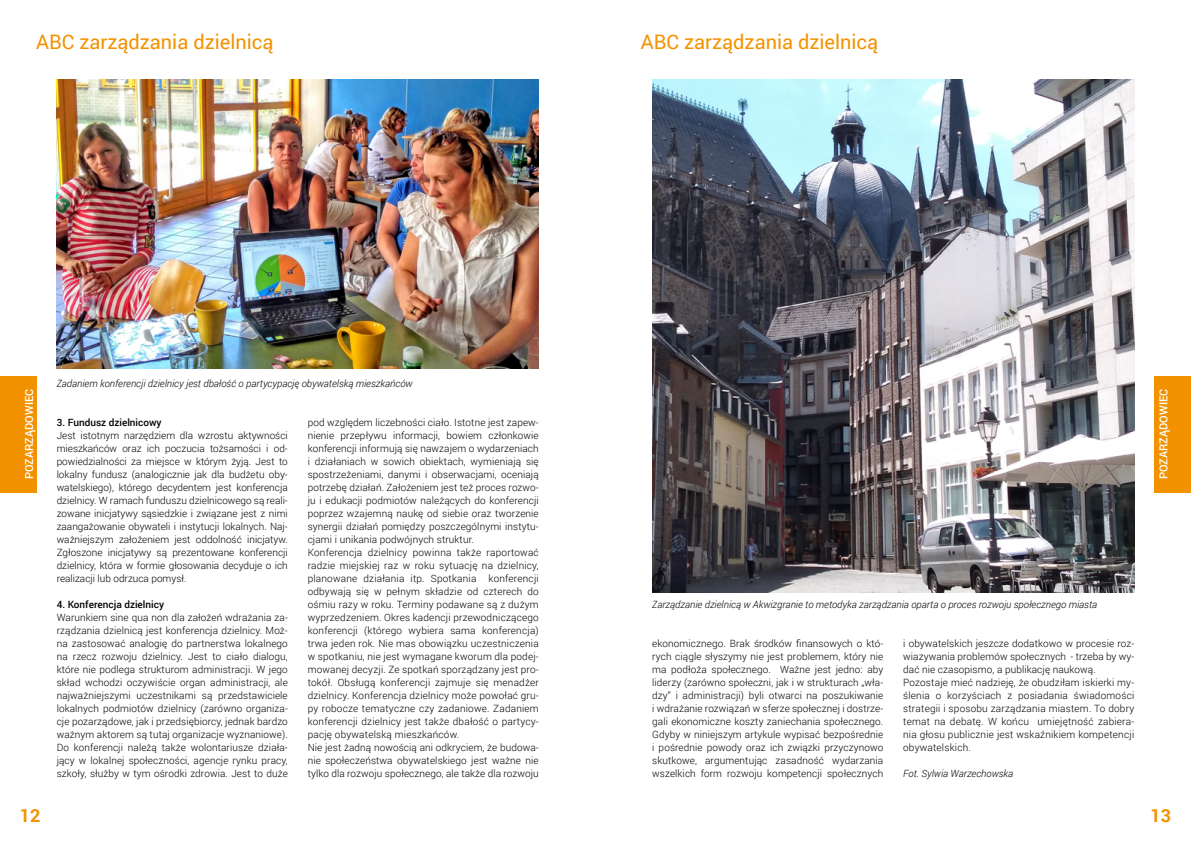
<style>
.page{position:relative;width:1191px;height:842px;background:#fff}
.page>*{position:absolute;margin:0;border:0;box-sizing:border-box;transform-origin:0 0}
.t1{font:20px "Roboto";color:#f39200}
.t2{font:700 18px "Roboto";color:#f39200}
.t3{font:500 11px "Roboto";color:#fff}
.t4{font:300 10px/13px "Roboto";letter-spacing:.01em;color:#000;text-align:justify}
.t5{font:italic 300 10px "Roboto";color:#000}
.t6{font:500 10px "Roboto";color:#000}
</style>
<div class="page">
<img style="left:652px;top:79px;width:482px;height:513px">
<img style="left:57px;top:79px;width:482px;height:289px">
<div style="left:1154px;top:376px;width:37px;height:116px;background:#f39200"></div>
<div style="left:0;top:376px;width:37px;height:116px;background:#f39200"></div>
<h1 class="t1" style="left:36px;top:28px;width:239px">ABC zarządzania dzielnicą</h1>
<h1 class="t1" style="left:641px;top:28px;width:239px">ABC zarządzania dzielnicą</h1>
<p class="t5" style="left:57px;top:377px;width:357px">Zadaniem konferencji dzielnicy jest dbałość o partycypację obywatelską mieszkańców</p>
<p class="t3" style="left:21px;top:479px;width:92px;rotate:-90deg">POZARZĄDOWIEC</p>
<p class="t3" style="left:1155px;top:479px;width:92px;rotate:-90deg">POZARZĄDOWIEC</p>
<p class="t4" style="left:308px;top:416px;width:233px;text-align:left">pod względem liczebności ciało. Istotne jest zapew&shy;nienie przepływu informacji, bowiem członkowie konferencji informują się nawzajem o wydarzeniach i działaniach w sowich obiektach, wymieniają się spostrzeżeniami, danymi i obserwacjami, oceniają potrzebę działań. Założeniem jest też proces rozwo&shy;ju i edukacji podmiotów należących do konferencji poprzez wzajemną naukę od siebie oraz tworzenie synergii działań pomiędzy poszczególnymi instytu&shy;cjami i unikania podwójnych struktur.<br>Konferencja dzielnicy powinna także raportować radzie miejskiej raz w roku sytuację na dzielnicy, planowane działania itp. Spotkania konferencji odbywają się w pełnym składzie od czterech do ośmiu razy w roku. Terminy podawane są z dużym wyprzedzeniem. Okres kadencji przewodniczącego konferencji (którego wybiera sama konferencja) trwa jeden rok. Nie mas obowiązku uczestniczenia w spotkaniu, nie jest wymagane kworum dla podej&shy;mowanej decyzji. Ze spotkań sporządzany jest pro&shy;tokół. Obsługą konferencji zajmuje się menadżer dzielnicy. Konferencja dzielnicy może powołać gru&shy;py robocze tematyczne czy zadaniowe. Zadaniem konferencji dzielnicy jest także dbałość o partycy&shy;pację obywatelską mieszkańców.<br>Nie jest żadną nowością ani odkryciem, że budowa&shy;nie społeczeństwa obywatelskiego jest ważne nie tylko dla rozwoju społecznego, ale także dla rozwoju</p>
<p class="t6" style="left:57px;top:415px;width:106px">3. Fundusz dzielnicowy</p>
<p class="t4" style="left:57px;top:429px;width:233px">Jest istotnym narzędziem dla wzrostu aktywności mieszkańców oraz ich poczucia tożsamości i od&shy;powiedzialności za miejsce w którym żyją. Jest to lokalny fundusz (analogicznie jak dla budżetu oby&shy;watelskiego), którego decydentem jest konferencja dzielnicy. W ramach funduszu dzielnicowego są reali&shy;zowane inicjatywy sąsiedzkie i związane jest z nimi zaangażowanie obywateli i instytucji lokalnych. Naj&shy;ważniejszym założeniem jest oddolność inicjatyw.<br>Zgłoszone inicjatywy są prezentowane konferencji dzielnicy, która w formie głosowania decyduje o ich realizacji lub odrzuca pomysł.</p>
<p class="t6" style="left:57px;top:597px;width:109px">4. Konferencja dzielnicy</p>
<p class="t4" style="left:57px;top:611px;width:233px">Warunkiem sine qua non dla założeń wdrażania za&shy;rządzania dzielnicą jest konferencja dzielnicy. Moż&shy;na zastosować analogię do partnerstwa lokalnego na rzecz rozwoju dzielnicy. Jest to ciało dialogu, które nie podlega strukturom administracji. W jego skład wchodzi oczywiście organ administracji, ale najważniejszymi uczestnikami są przedstawiciele lokalnych podmiotów dzielnicy (zarówno organiza&shy;cje pozarządowe, jak i przedsiębiorcy, jednak bardzo ważnym aktorem są tutaj organizacje wyznaniowe).<br>Do konferencji należą także wolontariusze działa&shy;jący w lokalnej społeczności, agencje rynku pracy, szkoły, służby w tym ośrodki zdrowia. Jest to duże</p>
<p class="t5" style="left:652px;top:598px;width:446px">Zarządzanie dzielnicą w Akwizgranie to metodyka zarządzania oparta o proces rozwoju społecznego miasta</p>
<p class="t4" style="left:652px;top:637px;width:233px">ekonomicznego. Brak środków finansowych o któ&shy;rych ciągle słyszymy nie jest problemem, który nie ma podłoża społecznego. Ważne jest jedno: aby liderzy (zarówno społeczni, jak i w strukturach „wła&shy;dzy” i administracji) byli otwarci na poszukiwanie i wdrażanie rozwiązań w sferze społecznej i dostrze&shy;gali ekonomiczne koszty zaniechania społecznego.<br>Gdyby w niniejszym artykule wypisać bezpośrednie i pośrednie powody oraz ich związki przyczynowo skutkowe, argumentując zasadność wydarzania wszelkich form rozwoju kompetencji społecznych</p>
<p class="t4" style="left:903px;top:637px;width:233px;text-align:left">i obywatelskich jeszcze dodatkowo w procesie roz&shy;wiazywania problemów społecznych - trzeba by wy&shy;dać nie czasopismo, a publikację naukową.<br>Pozostaje mieć nadzieję, że obudziłam iskierki my&shy;ślenia o korzyściach z posiadania świadomości strategii i sposobu zarządzania miastem. To dobry temat na debatę. W końcu umiejętność zabiera&shy;nia głosu publicznie jest wskaźnikiem kompetencji obywatelskich.</p>
<p class="t5" style="left:903px;top:767px;width:112px">Fot. Sylwia Warzechowska</p>
<h2 class="t2" style="left:20px;top:803px;width:22px">12</h2>
<h2 class="t2" style="left:1150px;top:803px;width:22px">13</h2>
</div>
